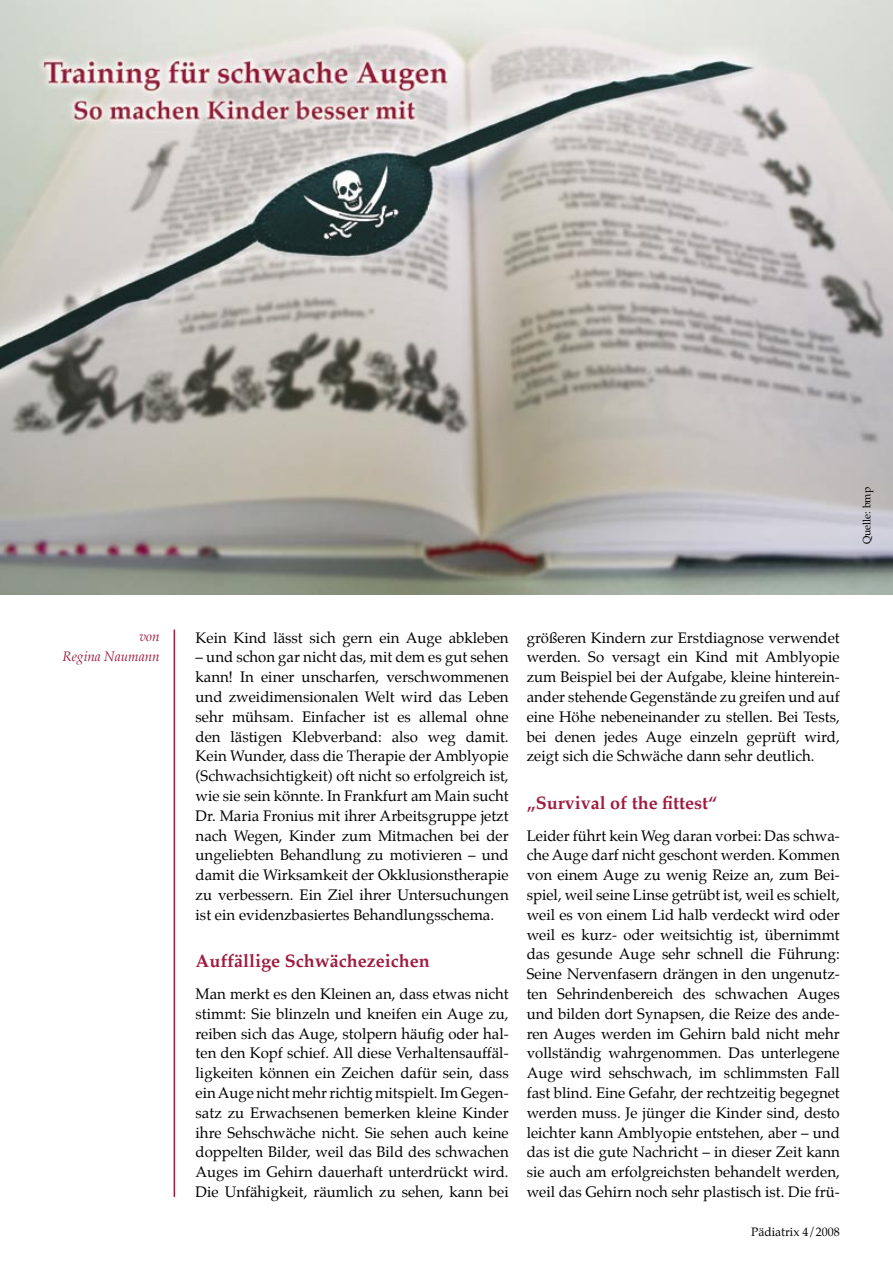
<style>
.page{position:relative;width:893px;height:1263px;background:#fff}
.page>*{position:absolute;margin:0;border:0;box-sizing:border-box;transform-origin:0 0}
.t1{font:700 18px "Palatino";color:#9f1b3e}
.t2{font:15px/19.8px "Palatino";color:#000;text-align:justify}
.t3{font:italic 13.5px/19.8px "Palatino";color:#9f1b3e;text-align:right}
.t4{font:12px "Palatino";color:#000}
.t5{font:10.5px "Palatino";color:#000}
</style>
<div class="page">
<hr style="left:174px;top:629px;width:1px;height:568px;background:#9f1b3e">
<img style="left:0;top:0;width:893px;height:595px">
<p class="t3" style="left:63px;top:628px;width:99px">von<br>Regina Naumann</p>
<p class="t5" style="left:860px;top:544px;width:59px;rotate:-90deg">Quelle: bmp</p>
<p class="t2" style="left:196px;top:629px;width:315px">Kein Kind lässt sich gern ein Auge abkleben</p>
<p class="t2" style="left:196px;top:649px;width:315px">– und schon gar nicht das, mit dem es gut sehen kann! In einer unscharfen, verschwommenen und zweidimensionalen Welt wird das Leben sehr mühsam. Einfacher ist es allemal ohne den lästigen Klebverband: also weg damit.<br>Kein Wunder, dass die Therapie der Amblyopie (Schwachsichtigkeit) oft nicht so erfolgreich ist, wie sie sein könnte. In Frankfurt am Main sucht Dr. Maria Fronius mit ihrer Arbeitsgruppe jetzt nach Wegen, Kinder zum Mitmachen bei der ungeliebten Behandlung zu motivieren – und damit die Wirksamkeit der Okklusionstherapie zu verbessern. Ein Ziel ihrer Untersuchungen ist ein evidenzbasiertes Behandlungsschema.</p>
<p class="t1" style="left:196px;top:950px;width:236px">Auffällige Schwächezeichen</p>
<p class="t2" style="left:196px;top:985px;width:315px">Man merkt es den Kleinen an, dass etwas nicht stimmt: Sie blinzeln und kneifen ein Auge zu, reiben sich das Auge, stolpern häufig oder hal&shy;ten den Kopf schief. All diese Verhaltensauffäl&shy;ligkeiten können ein Zeichen dafür sein, dass ein Auge nicht mehr richtig mitspielt. Im Gegen&shy;satz zu Erwachsenen bemerken kleine Kinder ihre Sehschwäche nicht. Sie sehen auch keine doppelten Bilder, weil das Bild des schwachen Auges im Gehirn dauerhaft unterdrückt wird.<br>Die Unfähigkeit, räumlich zu sehen, kann bei</p>
<p class="t2" style="left:527px;top:629px;width:315px">größeren Kindern zur Erstdiagnose verwendet werden. So versagt ein Kind mit Amblyopie zum Beispiel bei der Aufgabe, kleine hinterein&shy;ander stehende Gegenstände zu greifen und auf eine Höhe nebeneinander zu stellen. Bei Tests, bei denen jedes Auge einzeln geprüft wird, zeigt sich die Schwäche dann sehr deutlich.</p>
<p class="t1" style="left:527px;top:791px;width:192px">„Survival of the fittest“</p>
<p class="t2" style="left:527px;top:827px;width:315px">Leider führt kein Weg daran vorbei: Das schwa&shy;che Auge darf nicht geschont werden. Kommen von einem Auge zu wenig Reize an, zum Bei&shy;spiel, weil seine Linse getrübt ist, weil es schielt, weil es von einem Lid halb verdeckt wird oder weil es kurz- oder weitsichtig ist, übernimmt das gesunde Auge sehr schnell die Führung:<br>Seine Nervenfasern drängen in den ungenutz&shy;ten Sehrindenbereich des schwachen Auges und bilden dort Synapsen, die Reize des ande&shy;ren Auges werden im Gehirn bald nicht mehr vollständig wahrgenommen. Das unterlegene Auge wird sehschwach, im schlimmsten Fall fast blind. Eine Gefahr, der rechtzeitig begegnet werden muss. Je jünger die Kinder sind, desto leichter kann Amblyopie entstehen, aber – und das ist die gute Nachricht – in dieser Zeit kann sie auch am erfolgreichsten behandelt werden, weil das Gehirn noch sehr plastisch ist. Die frü-</p>
<p class="t4" style="left:751px;top:1224px;width:90px">Pädiatrix 4/2008</p>
</div>
